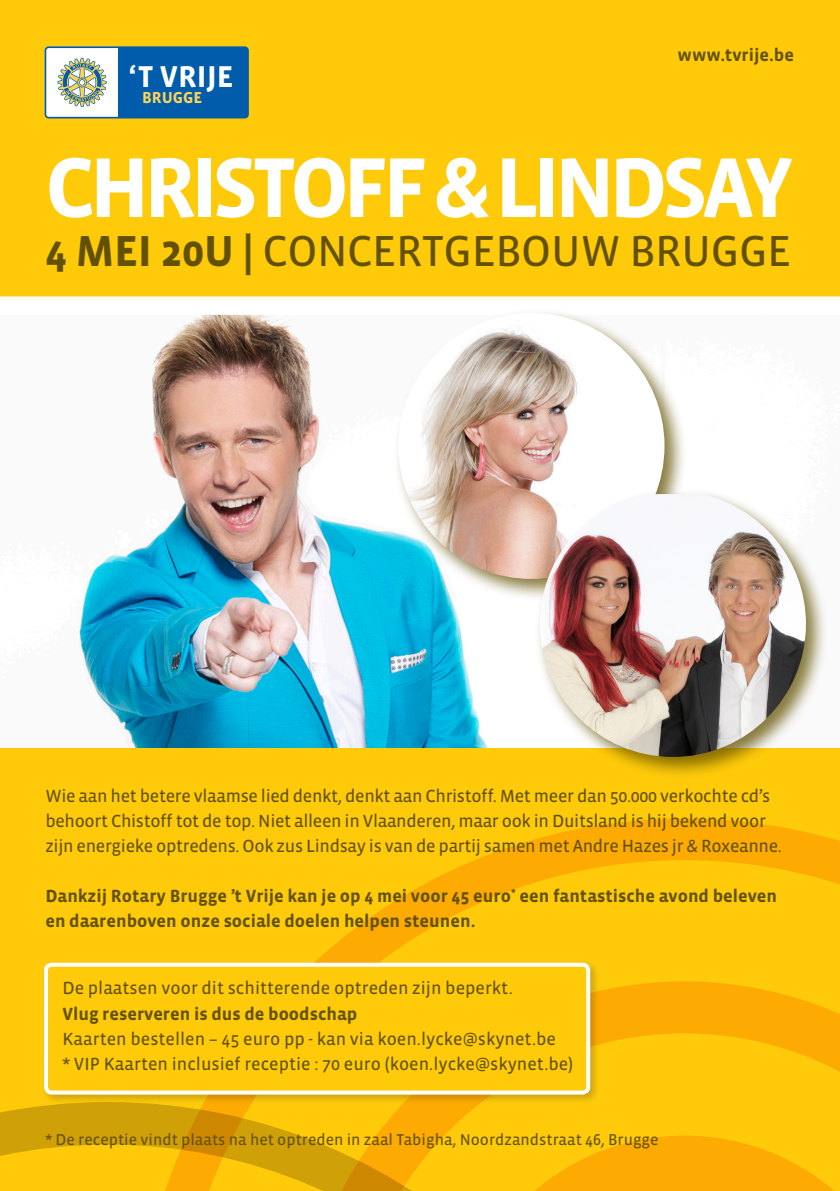
<style>
.page{position:relative;width:840px;height:1191px;background:#fff}
.page>*{position:absolute;margin:0;border:0;box-sizing:border-box;transform-origin:0 0}
.t1{font:700 86.8px "Vista Sans";letter-spacing:-.07em;color:#fff}
.t2{font:44.4px "Vista Sans Reg";letter-spacing:-.01em;color:#625100}
.t3{font:700 30.8px "Vista Sans";color:#fff}
.t4{font:18px/25px "Vista Sans Reg";letter-spacing:-.02em;color:#625100}
.t5{font:700 18px/25px "Vista Sans";color:#625100}
.t6{font:18px/25px "Vista Sans Reg";color:#625100}
.t7{font:700 16.2px "Vista Sans";color:#fed356}
.t8{font:16px "Vista Sans Reg";color:#625100}
.s1{font-family:"Vista Sans";font-weight:700}
</style>
<div class="page">
<div style="left:0;top:0;width:839px;height:1191px;background:#feca0a"></div>
<img style="left:0;top:315px;width:839px;height:432px">
<div style="left:0;top:296px;width:839px;height:19px;background:#fff"></div>
<svg style="left:317px;top:818px;width:522px;height:373px"></svg>
<svg style="left:0;top:1102px;width:670px;height:89px"></svg>
<svg style="left:45px;top:46px;width:204px;height:72px;background:#4c8ab9"></svg>
<div style="left:42px;top:960px;width:558px;height:145px;background:#231f20;opacity:.22"></div>
<div style="left:46px;top:964px;width:542px;height:128px;background:#feca0a;border-radius:6px"></div>
<div style="left:44px;top:962px;width:546px;height:132px;border:4px solid #fff;border-radius:6px"></div>
<div style="left:393px;top:308px;width:294px;height:294px;background:#625100;opacity:.75"></div>
<img style="left:398px;top:313px;width:266px;height:266px;border-radius:133px">
<div style="left:534px;top:489px;width:294px;height:291px;background:#625100;opacity:.75"></div>
<img style="left:539px;top:494px;width:266px;height:263px">
<h3 class="t3" style="left:129px;top:61px;width:106px">‘T VRIJE</h3>
<p class="t7" style="left:142px;top:89px;width:62px">BRUGGE</p>
<p class="t5" style="left:677px;top:43px;width:118px">www.tvrije.be</p>
<h1 class="t1" style="left:45px;top:143px;width:749px">CHRISTOFF &amp; LINDSAY</h1>
<h2 class="t2" style="left:45px;top:228px;width:747px"><span class="s1">4 MEI 20U |</span> CONCERTGEBOUW BRUGGE</h2>
<p class="t4" style="left:45px;top:784px;width:737px">Wie aan het betere vlaamse lied denkt, denkt aan Christoff. Met meer dan 50.000 verkochte cd’s behoort Chistoff tot de top. Niet alleen in Vlaanderen, maar ook in Duitsland is hij bekend voor zijn energieke optredens. Ook zus Lindsay is van de partij samen met Andre Hazes jr &amp; Roxeanne.</p>
<p class="t5" style="left:45px;top:884px;width:732px">Dankzij Rotary Brugge ’t Vrije kan je op 4 mei voor 45 euro<sup>*</sup> een fantastische avond beleven en daarenboven onze sociale doelen helpen steunen.</p>
<p class="t6" style="left:62px;top:976px;width:451px">De plaatsen voor dit schitterende optreden zijn beperkt.</p>
<p class="t5" style="left:62px;top:1001px;width:296px">Vlug reserveren is dus de boodschap</p>
<p class="t6" style="left:62px;top:1026px;width:512px">Kaarten bestellen – 45 euro pp - kan via koen.lycke@skynet.be<br>* VIP Kaarten inclusief receptie : 70 euro (koen.lycke@skynet.be)</p>
<p class="t8" style="left:45px;top:1131px;width:614px">* De receptie vindt plaats na het optreden in zaal Tabigha, Noordzandstraat 46, Brugge</p>
</div>
